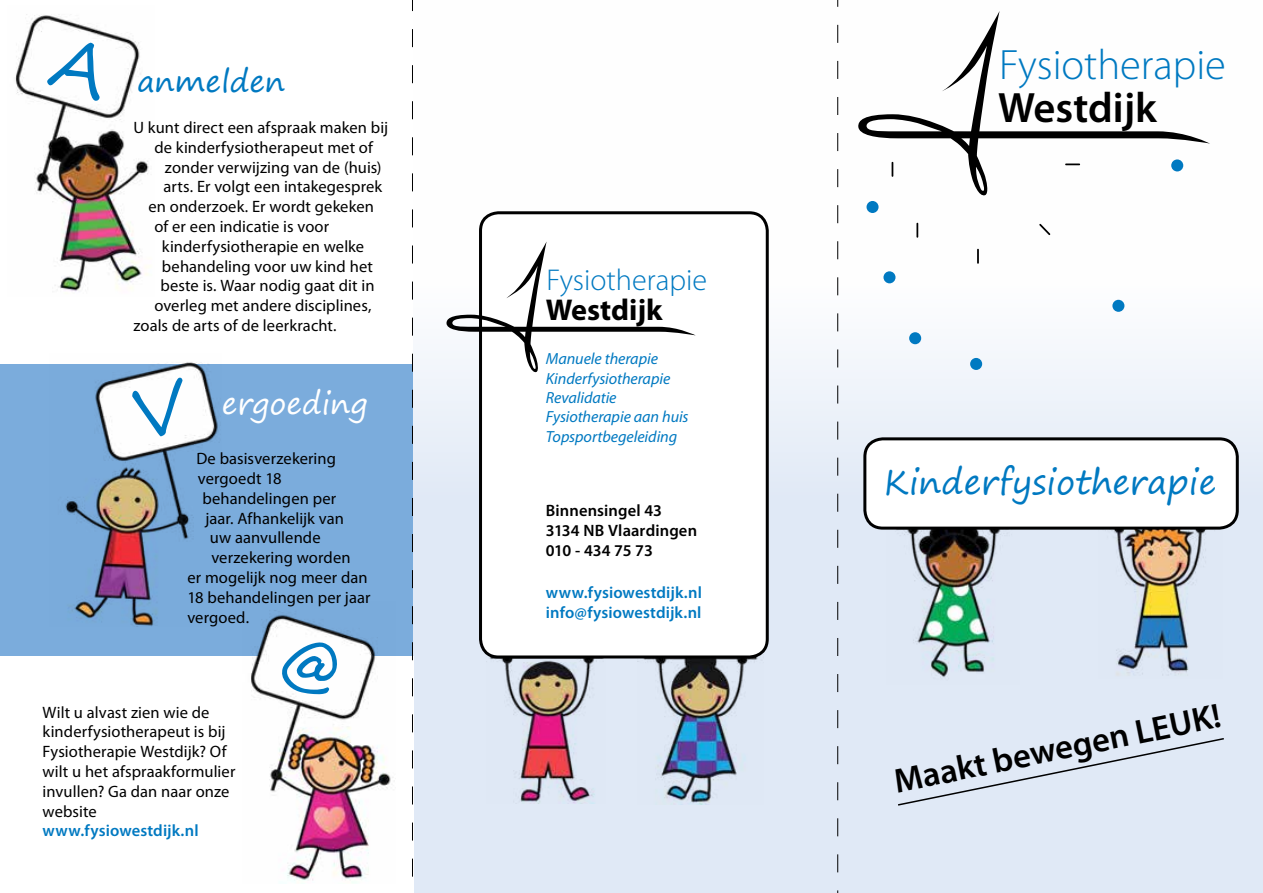
<style>
.page{position:relative;width:1263px;height:893px;background:#fff}
.page>*{position:absolute;margin:0;border:0;box-sizing:border-box;transform-origin:0 0}
.t1{font:300 42.6px "Myriad Pro";color:#0079c1}
.t2{font:600 42.6px "Myriad Pro";color:#000}
.t3{font:600 34.5px "Myriad Pro";color:#000}
.t4{font:33.75px "Segoe Print";color:#0079c1}
.t5{font:300 30.15px "Myriad Pro";color:#0079c1}
.t6{font:700 30.15px "Myriad Pro";color:#000}
.t7{font:30px "Segoe Print";color:#fff}
.t8{font:30px "Segoe Print";color:#0079c1}
.t9{font:16.5px/19.8px "Myriad Pro";letter-spacing:.005em;color:#000}
.t10{font:600 16.5px/19.8px "Myriad Pro";letter-spacing:.005em;color:#0079c1}
.t11{font:600 16.5px/19.8px "Myriad Pro";letter-spacing:.01em;color:#000}
.t12{font:italic 16.2px/19.4px "Myriad Pro";letter-spacing:-.005em;color:#0079c1}
</style>
<div class="page">
<div style="left:0;top:0;width:1263px;height:893px;background:linear-gradient(to bottom,#fff,#d7e3f3)"></div>
<div style="left:0;top:363px;width:412px;height:295px;background:#7bacdc"></div>
<div style="left:0;top:657px;width:414px;height:236px;background:#fff"></div>
<div style="left:0;top:0;width:412px;height:363px;background:#fff"></div>
<svg style="left:858px;top:11px;width:352px;height:186px"></svg>
<img style="left:886px;top:530px;width:133px;height:155px">
<div style="left:866px;top:201px;width:12px;height:12px;background:#0079c1;border-radius:50%"></div>
<div style="left:883px;top:271px;width:12px;height:12px;background:#0079c1;border-radius:50%"></div>
<div style="left:1171px;top:159px;width:12px;height:12px;background:#0079c1;border-radius:50%"></div>
<div style="left:1112px;top:300px;width:12px;height:12px;background:#0079c1;border-radius:50%"></div>
<div style="left:970px;top:358px;width:12px;height:12px;background:#0079c1;border-radius:50%"></div>
<div style="left:909px;top:332px;width:12px;height:12px;background:#0079c1;border-radius:50%"></div>
<svg style="left:891px;top:162px;width:2px;height:15px"></svg>
<svg style="left:916px;top:223px;width:2px;height:15px"></svg>
<svg style="left:977px;top:249px;width:2px;height:15px"></svg>
<svg style="left:1065px;top:164px;width:15px;height:1px"></svg>
<svg style="left:1039px;top:224px;width:11px;height:11px"></svg>
<img style="left:1098px;top:530px;width:124px;height:148px">
<div style="left:865px;top:439px;width:372px;height:89px;background:#fff;border-radius:18px"></div>
<div style="left:863px;top:437px;width:376px;height:93px;border:3px solid #000;border-radius:18px"></div>
<img style="left:486px;top:653px;width:119px;height:150px">
<img style="left:638px;top:650px;width:126px;height:155px">
<div style="left:896px;top:737px;width:329px;height:70px;background:#e0e9f6"></div>
<div style="left:480px;top:213px;width:287px;height:444px;background:#fff;border-radius:18px"></div>
<div style="left:479px;top:211px;width:290px;height:447px;border:3px solid #000;border-radius:18px"></div>
<svg style="left:446px;top:241px;width:250px;height:132px"></svg>
<img style="left:243px;top:610px;width:152px;height:273px">
<img style="left:15px;top:14px;width:134px;height:278px">
<svg style="left:412px;top:0;width:1px;height:877px"></svg>
<svg style="left:837px;top:0;width:1px;height:893px"></svg>
<img style="left:50px;top:363px;width:172px;height:264px">
<svg style="left:46px;top:34px;width:68px;height:68px"></svg>
<svg style="left:249px;top:612px;width:128px;height:109px"></svg>
<svg style="left:94px;top:362px;width:125px;height:101px"></svg>
<h3 class="t8" style="left:137px;top:54px;width:149px">anmelden</h3>
<p class="t9" style="left:133px;top:117px;width:256px">U kunt direct een afspraak maken bij</p>
<p class="t9" style="left:154px;top:137px;width:220px">de kinderfysiotherapeut met of</p>
<p class="t9" style="left:165px;top:157px;width:218px">zonder verwijzing van de (huis)</p>
<p class="t9" style="left:163px;top:177px;width:220px">arts. Er volgt een intakegesprek</p>
<p class="t9" style="left:148px;top:196px;width:227px">en onderzoek. Er wordt gekeken</p>
<p class="t9" style="left:154px;top:216px;width:176px">of er een indicatie is voor</p>
<p class="t9" style="left:162px;top:236px;width:204px">kinderfysiotherapie en welke</p>
<p class="t9" style="left:162px;top:256px;width:212px">behandeling voor uw kind het</p>
<p class="t9" style="left:160px;top:276px;width:216px">beste is. Waar nodig gaat dit in</p>
<p class="t9" style="left:154px;top:295px;width:218px">overleg met andere disciplines,</p>
<p class="t9" style="left:133px;top:315px;width:205px">zoals de arts of de leerkracht.</p>
<h3 class="t7" style="left:222px;top:377px;width:147px">ergoeding</h3>
<p class="t9" style="left:196px;top:448px;width:141px">De basisverzekering</p>
<p class="t9" style="left:198px;top:468px;width:85px">vergoedt 18</p>
<p class="t9" style="left:202px;top:488px;width:135px">behandelingen per</p>
<p class="t9" style="left:205px;top:508px;width:140px">jaar. Afhankelijk van</p>
<p class="t9" style="left:210px;top:528px;width:112px">uw aanvullende</p>
<p class="t9" style="left:211px;top:547px;width:141px">verzekering worden</p>
<p class="t9" style="left:187px;top:567px;width:182px">er mogelijk nog meer dan</p>
<p class="t9" style="left:187px;top:587px;width:185px">18 behandelingen per jaar</p>
<p class="t9" style="left:187px;top:607px;width:63px">vergoed.</p>
<p class="t9" style="left:43px;top:702px;width:194px">Wilt u alvast zien wie de kinderfysiotherapeut is bij<br>Fysiotherapie Westdijk? Of wilt u het afspraakformulier invullen? Ga dan naar onze website</p>
<p class="t10" style="left:43px;top:820px;width:157px">www.fysiowestdijk.nl</p>
<h3 class="t5" style="left:546px;top:263px;width:162px">Fysiotherapie</h3>
<h3 class="t6" style="left:546px;top:290px;width:118px">Westdijk</h3>
<p class="t12" style="left:546px;top:349px;width:144px">Manuele therapie<br>Kinderfysiotherapie<br>Revalidatie<br>Fysiotherapie aan huis<br>Topsportbegeleiding</p>
<p class="t11" style="left:546px;top:500px;width:153px">Binnensingel 43<br>3134 NB Vlaardingen<br>010 - 434 75 73</p>
<p class="t10" style="left:546px;top:582px;width:157px">www.fysiowestdijk.nl info@fysiowestdijk.nl</p>
<h1 class="t1" style="left:999px;top:42px;width:228px">Fysiotherapie</h1>
<h1 class="t2" style="left:998px;top:81px;width:160px">Westdijk</h1>
<h3 class="t4" style="left:884px;top:452px;width:334px">Kinderfysiotherapie</h3>
<h2 class="t3" style="left:890px;top:762px;width:334px;rotate:-12deg">Maakt bewegen LEUK!</h2>
</div>
